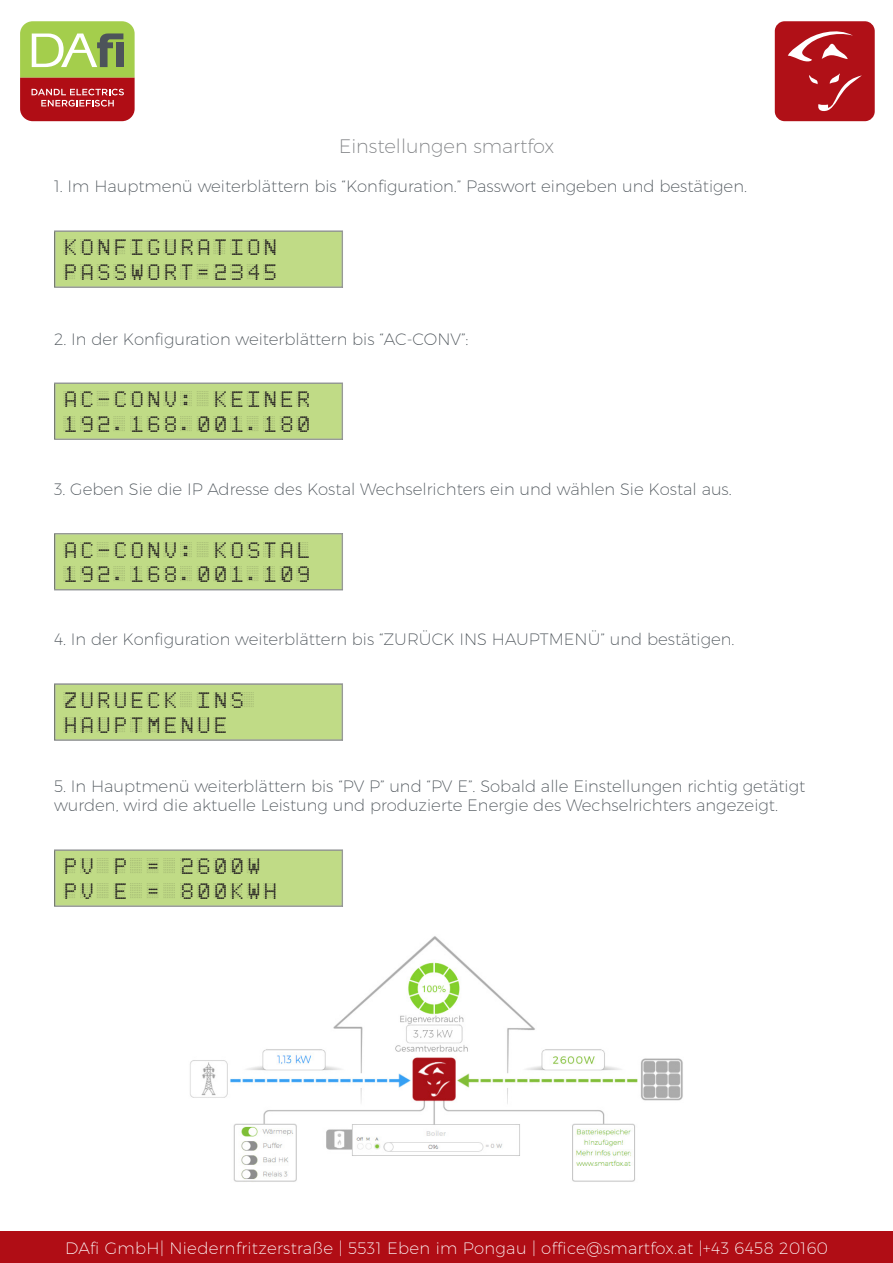
<style>
.page{position:relative;width:893px;height:1263px;background:#fff}
.page>*{position:absolute;margin:0;border:0;box-sizing:border-box;transform-origin:0 0}
.Subtitles{font:200 19.5px "Montserrat";color:#7e8083}
.Text{font:200 16.5px/19.8px "Montserrat";color:#4d545a}
.t1{font:200 16.5px "Montserrat";letter-spacing:.02em;color:#fff}
.t2{font:15.75px/24.6px "LED BOARD REVERSED";letter-spacing:.28em;color:#231f20}
</style>
<div class="page">
<div style="left:0;top:1231px;width:893px;height:32px;background:#b00d15"></div>
<div style="left:775px;top:21px;width:100px;height:100px;background:#b01017;border-radius:10px"></div>
<svg style="left:809px;top:74px;width:53px;height:37px"></svg>
<svg style="left:788px;top:31px;width:65px;height:31px"></svg>
<svg style="left:20px;top:21px;width:115px;height:100px;background:#af834e"></svg>
<div style="left:54px;top:231px;width:289px;height:57px;background:#c0db86"></div>
<div style="left:54px;top:383px;width:289px;height:57px;background:#c0db86"></div>
<div style="left:54px;top:533px;width:289px;height:57px;background:#c0db86"></div>
<svg style="left:54px;top:683px;width:289px;height:58px;background:#bdd687"></svg>
<svg style="left:54px;top:849px;width:289px;height:58px;background:#bdd788"></svg>
<img style="left:190px;top:936px;width:493px;height:246px">
<p class="Subtitles" style="left:339px;top:134px;width:217px">Einstellungen smartfox</p>
<p class="Text" style="left:54px;top:176px;width:694px">1. Im Hauptmenü weiterblättern bis “Konfiguration.” Passwort eingeben und bestätigen.</p>
<p class="t2" style="left:64px;top:238px;width:214px">KONFIGURATION<br>PASSWORT=2345</p>
<p class="Text" style="left:54px;top:328px;width:416px">2. In der Konfiguration weiterblättern bis “AC-CONV”:</p>
<p class="t2" style="left:64px;top:390px;width:130px">AC-CONV:</p>
<p class="t2" style="left:64px;top:390px;width:247px;text-align:right">KEINER<br>192.168.001.180</p>
<p class="Text" style="left:54px;top:479px;width:679px">3. Geben Sie die IP Adresse des Kostal Wechselrichters ein und wählen Sie Kostal aus.</p>
<p class="t2" style="left:64px;top:540px;width:130px">AC-CONV:</p>
<p class="t2" style="left:64px;top:540px;width:247px;text-align:right">KOSTAL<br>192.168.001.109</p>
<p class="Text" style="left:54px;top:629px;width:682px">4. In der Konfiguration weiterblättern bis “ZURÜCK INS HAUPTMENÜ” und bestätigen.</p>
<p class="t2" style="left:64px;top:690px;width:114px">ZURUECK</p>
<p class="t2" style="left:64px;top:690px;width:180px;text-indent:133px">INS<br>HAUPTMENUE</p>
<p class="Text" style="left:54px;top:775px;width:753px">5. In Hauptmenü weiterblättern bis “PV P” und “PV E”. Sobald alle Einstellungen richtig getätigt wurden, wird die aktuelle Leistung und produzierte Energie des Wechselrichters angezeigt.</p>
<p class="t2" style="left:64px;top:857px;width:30px">P V</p>
<p class="t2" style="left:114px;top:857px;width:14px">P</p>
<p class="t2" style="left:147px;top:857px;width:14px">=</p>
<p class="t2" style="left:180px;top:857px;width:80px">2600W</p>
<p class="t2" style="left:64px;top:881px;width:30px">P V</p>
<p class="t2" style="left:114px;top:881px;width:14px">E</p>
<p class="t2" style="left:147px;top:881px;width:14px">=</p>
<p class="t2" style="left:180px;top:881px;width:97px">800KWH</p>
<p class="t1" style="left:65px;top:1237px;width:764px">DAfi GmbH| Niedernfritzerstraße | 5531 Eben im Pongau | office@smartfox.at |+43 6458 20160</p>
</div>
